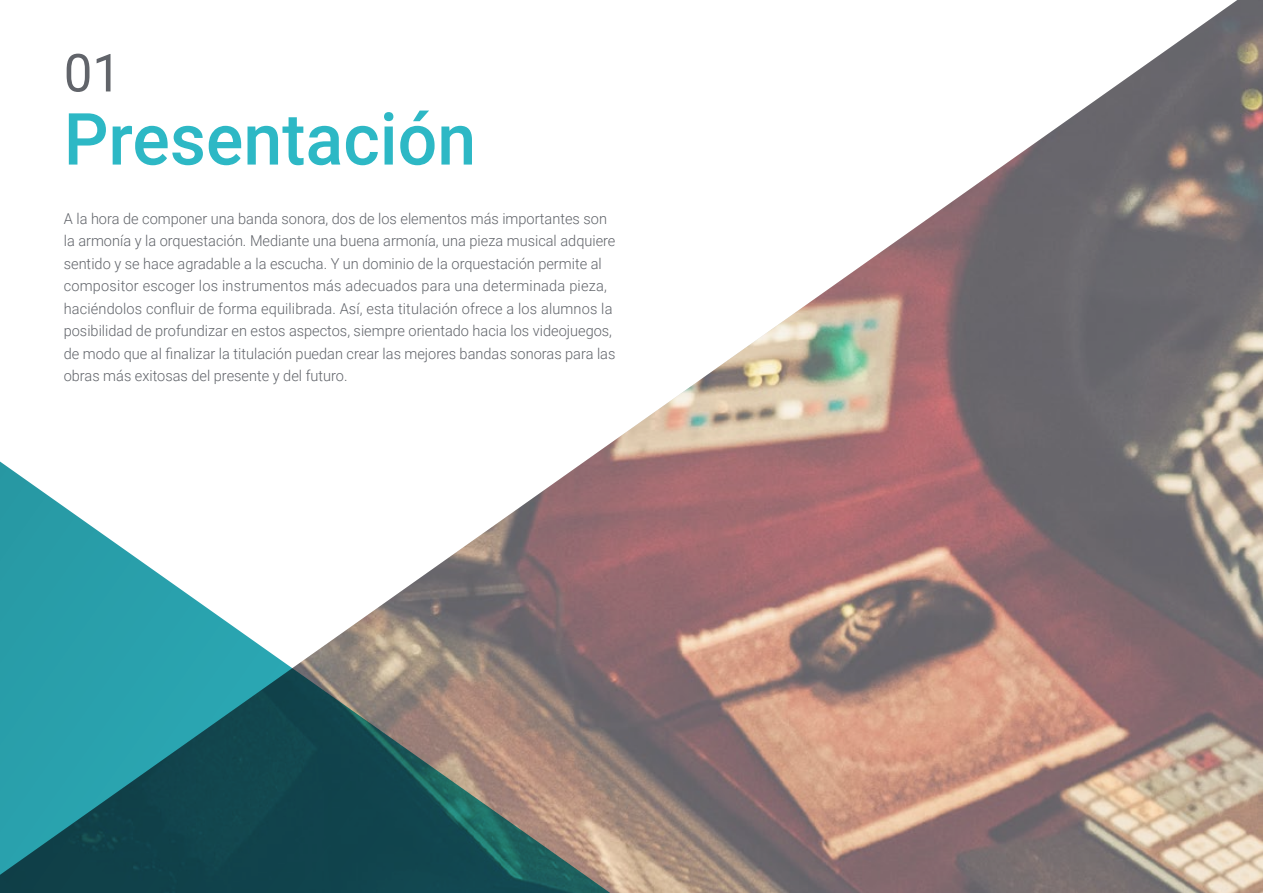
<style>
.page{position:relative;width:1263px;height:893px;background:#fff}
.page>*{position:absolute;margin:0;border:0;box-sizing:border-box;transform-origin:0 0}
.t1{font:500 72px "Roboto";color:#2db8c5}
.t2{font:52.5px "Roboto";color:#61646a}
.t3{font:300 15px/22.5px "Roboto";color:#61646a}
</style>
<div class="page">
<img style="left:606px;top:0;width:657px;height:893px">
<svg style="left:0;top:446px;width:640px;height:447px"></svg>
<h2 class="t2" style="left:64px;top:36px;width:59px">01</h2>
<h1 class="t1" style="left:64px;top:89px;width:414px">Presentación</h1>
<p class="t3" style="left:64px;top:207px;width:553px">A la hora de componer una banda sonora, dos de los elementos más importantes son la armonía y la orquestación. Mediante una buena armonía, una pieza musical adquiere sentido y se hace agradable a la escucha. Y un dominio de la orquestación permite al compositor escoger los instrumentos más adecuados para una determinada pieza, haciéndolos confluir de forma equilibrada. Así, esta titulación ofrece a los alumnos la posibilidad de profundizar en estos aspectos, siempre orientado hacia los videojuegos, de modo que al finalizar la titulación puedan crear las mejores bandas sonoras para las obras más exitosas del presente y del futuro.</p>
</div>
